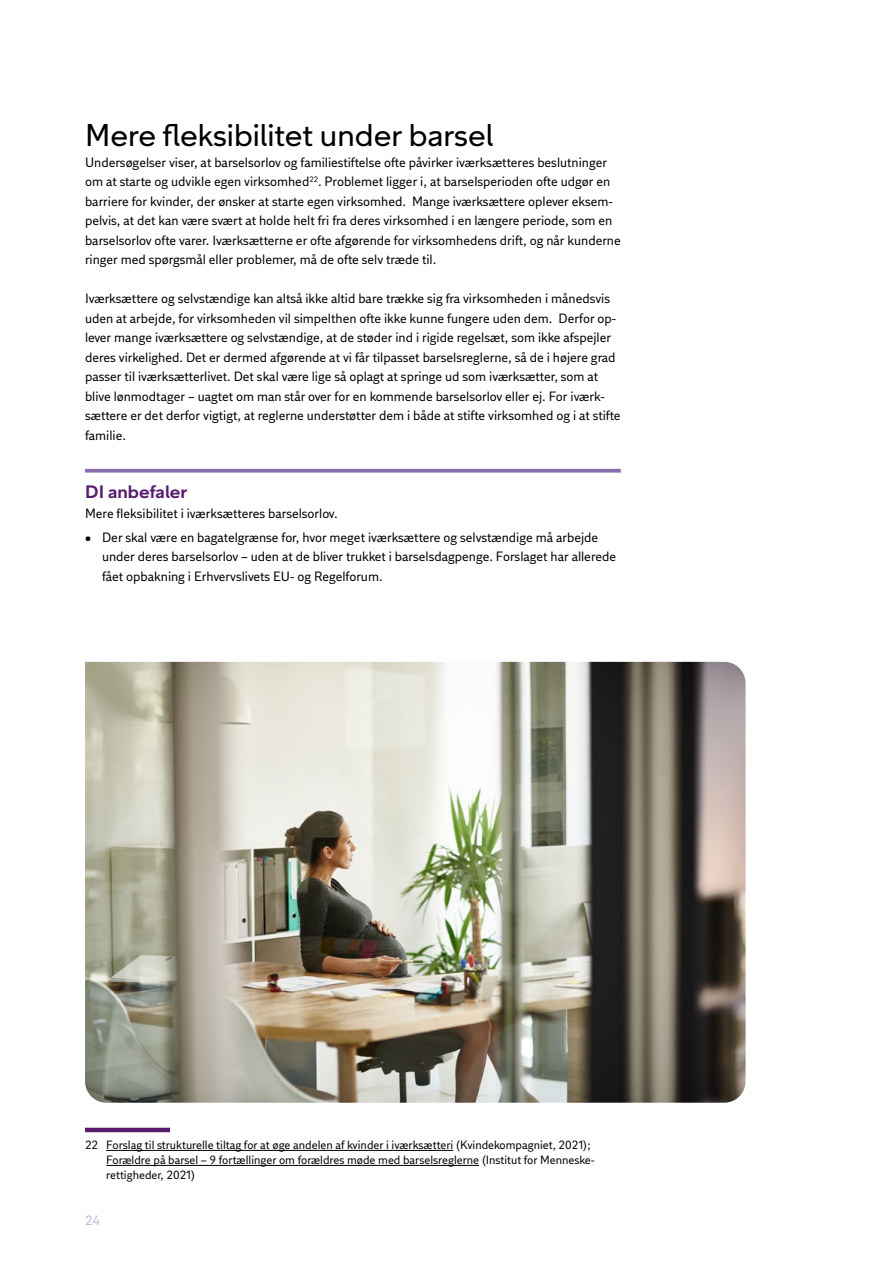
<style>
.page{position:relative;width:893px;height:1263px;background:#fff}
.page>*{position:absolute;margin:0;border:0;box-sizing:border-box;transform-origin:0 0}
.t1{font:31.5px "DI Sans Display";color:#000}
.t2{font:700 18px "DI Sans Display";color:#571b70}
.t3{font:13.5px/19.5px "DI Sans";color:#000}
.t4{font:13.5px "DI Sans";color:#b8b8db}
.t5{font:12px/15px "DI Sans";color:#000}
</style>
<div class="page">
<img style="left:85px;top:662px;width:661px;height:441px">
<svg style="left:85px;top:469px;width:536px;height:4px;background:#997db5"></svg>
<hr style="left:85px;top:1128px;width:85px;height:4px;background:#571b70">
<hr style="left:106px;top:1150px;width:347px;height:1px;background:#000">
<hr style="left:106px;top:1165px;width:373px;height:1px;background:#000">
<h1 class="t1" style="left:85px;top:116px;width:410px">Mere fleksibilitet under barsel</h1>
<p class="t3" style="left:85px;top:152px;width:537px">Undersøgelser viser, at barselsorlov og familiestiftelse ofte påvirker iværksætteres beslutninger om at starte og udvikle egen virksomhed<sup>22</sup>. Problemet ligger i, at barselsperioden ofte udgør en barriere for kvinder, der ønsker at starte egen virksomhed. Mange iværksættere oplever eksem&shy;pelvis, at det kan være svært at holde helt fri fra deres virksomhed i en længere periode, som en barselsorlov ofte varer. Iværksætterne er ofte afgørende for virksomhedens drift, og når kunderne ringer med spørgsmål eller problemer, må de ofte selv træde til.</p>
<p class="t3" style="left:85px;top:288px;width:537px">Iværksættere og selvstændige kan altså ikke altid bare trække sig fra virksomheden i månedsvis uden at arbejde, for virksomheden vil simpelthen ofte ikke kunne fungere uden dem. Derfor op&shy;lever mange iværksættere og selvstændige, at de støder ind i rigide regelsæt, som ikke afspejler deres virkelighed. Det er dermed afgørende at vi får tilpasset barselsreglerne, så de i højere grad passer til iværksætterlivet. Det skal være lige så oplagt at springe ud som iværksætter, som at blive lønmodtager – uagtet om man står over for en kommende barselsorlov eller ej. For iværk&shy;sættere er det derfor vigtigt, at reglerne understøtter dem i både at stifte virksomhed og i at stifte familie.</p>
<h2 class="t2" style="left:85px;top:481px;width:104px">DI anbefaler</h2>
<p class="t3" style="left:85px;top:503px;width:254px">Mere fleksibilitet i iværksætteres barselsorlov.</p>
<p class="t3" style="left:102px;top:527px;width:516px;text-indent:-17px">• Der skal være en bagatelgrænse for, hvor meget iværksættere og selvstændige må arbejde under deres barselsorlov – uden at de bliver trukket i barselsdagpenge. Forslaget har allerede fået opbakning i Erhvervslivets EU- og Regelforum.</p>
<p class="t5" style="left:106px;top:1137px;width:489px;text-indent:-21px">22 Forslag til strukturelle tiltag for at øge andelen af kvinder i iværksætteri (Kvindekompagniet, 2021);<br>Forældre på barsel – 9 fortællinger om forældres møde med barselsreglerne (Institut for Menneske&shy;rettigheder, 2021)</p>
<p class="t4" style="left:85px;top:1211px;width:16px">24</p>
</div>
